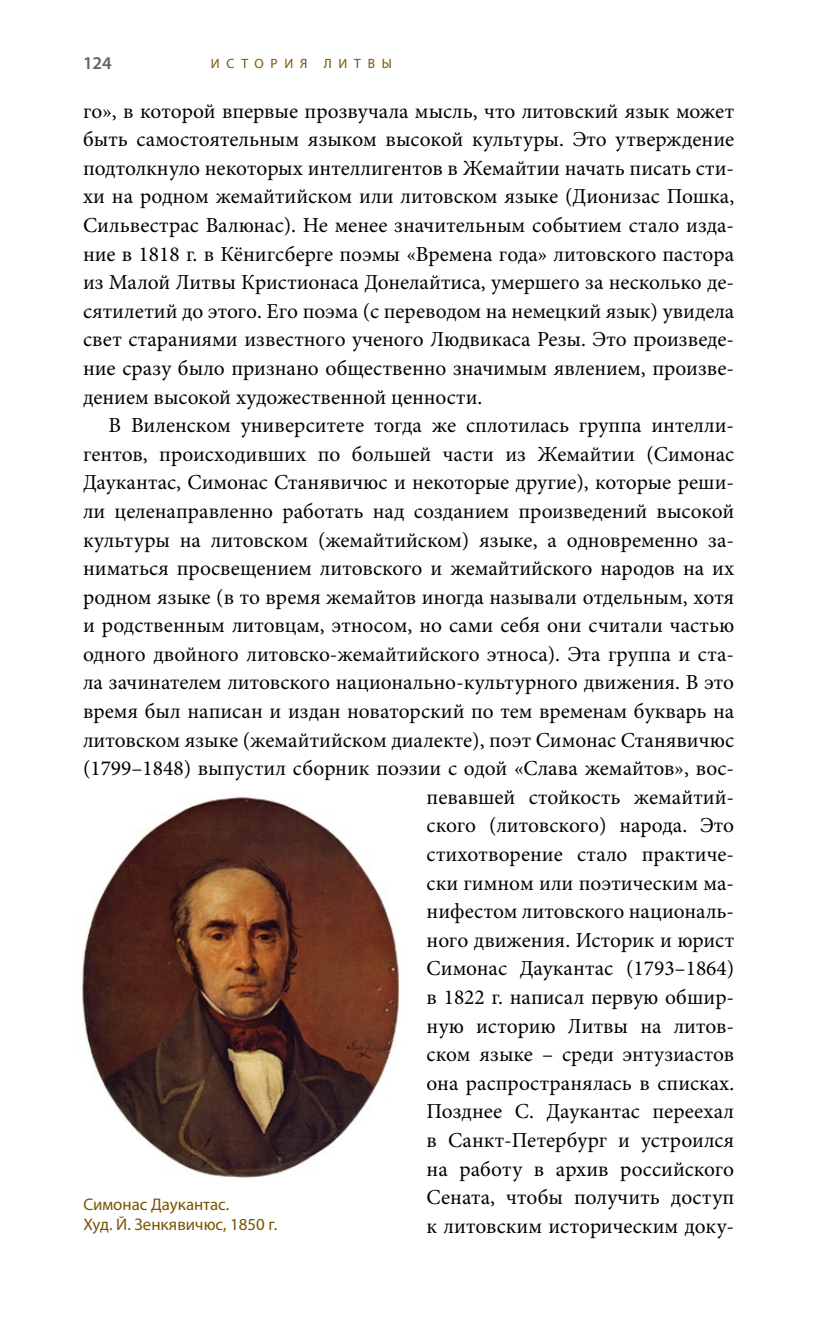
<style>
.page{position:relative;width:830px;height:1340px;background:#fff}
.page>*{position:absolute;margin:0;border:0;box-sizing:border-box;transform-origin:0 0}
.t1{font:21.38px/28.6px "Minion Pro";color:#000;text-align:justify}
.t2{font:600 18px "Myriad Pro";color:#636466}
.t3{font:16.88px/20.2px "Myriad Pro";color:#795300}
.t4{font:13.5px "Myriad Pro";letter-spacing:.5em;color:#795300}
</style>
<div class="page">
<img style="left:82px;top:797px;width:318px;height:381px">
<p class="t2" style="left:83px;top:51px;width:30px">124</p>
<p class="t4" style="left:210px;top:56px;width:182px">ИСТОРИЯ ЛИТВЫ</p>
<p class="t1" style="left:83px;top:97px;width:652px">го», в которой впервые прозвучала мысль, что литовский язык может быть самостоятельным языком высокой культуры. Это утверждение подтолкнуло некоторых интеллигентов в Жемайтии начать писать сти&shy;хи на родном жемайтийском или литовском языке (Дионизас Пошка, Сильвестрас Валюнас). Не менее значительным событием стало изда&shy;ние в 1818 г. в Кёнигсберге поэмы «Времена года» литовского пастора из Малой Литвы Кристионаса Донелайтиса, умершего за несколько де&shy;сятилетий до этого. Его поэма (с переводом на немецкий язык) увидела свет стараниями известного ученого Людвикаса Резы. Это произведе&shy;ние сразу было признано общественно значимым явлением, произве&shy;дением высокой художественной ценности.</p>
<p class="t1" style="left:83px;top:411px;width:652px;text-align:right">В Виленском университете тогда же сплотилась группа интелли&shy;гентов, происходивших по большей части из Жемайтии (Симонас Даукантас, Симонас Станявичюс и некоторые другие), которые реши&shy;ли целенаправленно работать над созданием произведений высокой культуры на литовском (жемайтийском) языке, а одновременно за&shy;ниматься просвещением литовского и жемайтийского народов на их родном языке (в то время жемайтов иногда называли отдельным, хотя и родственным литовцам, этносом, но сами себя они считали частью одного двойного литовско-жемайтийского этноса). Эта группа и ста&shy;ла зачинателем литовского национально-культурного движения. В это время был написан и издан новаторский по тем временам букварь на литовском языке (жемайтийском диалекте), поэт Симонас Станявичюс (1799–1848) выпустил сборник поэзии с одой «Слава жемайтов», вос&shy;певавшей стойкость жемайтий-<br>ского (литовского) народа. Это<br>стихотворение стало практиче-<br>ски гимном или поэтическим ма-<br>нифестом литовского националь-<br>ного движения. Историк и юрист<br>Симонас Даукантас (1793–1864)<br>в 1822 г. написал первую обшир-<br>ную историю Литвы на литов-<br>ском языке – среди энтузиастов<br>она распространялась в списках.<br>Позднее С. Даукантас переехал<br>в Санкт-Петербург и устроился<br>на работу в архив российского<br>Сената, чтобы получить доступ<br>к литовским историческим доку-</p>
<p class="t3" style="left:83px;top:1193px;width:195px">Симонас Даукантас.<br>Худ. Й. Зенкявичюс, 1850 г.</p>
</div>
